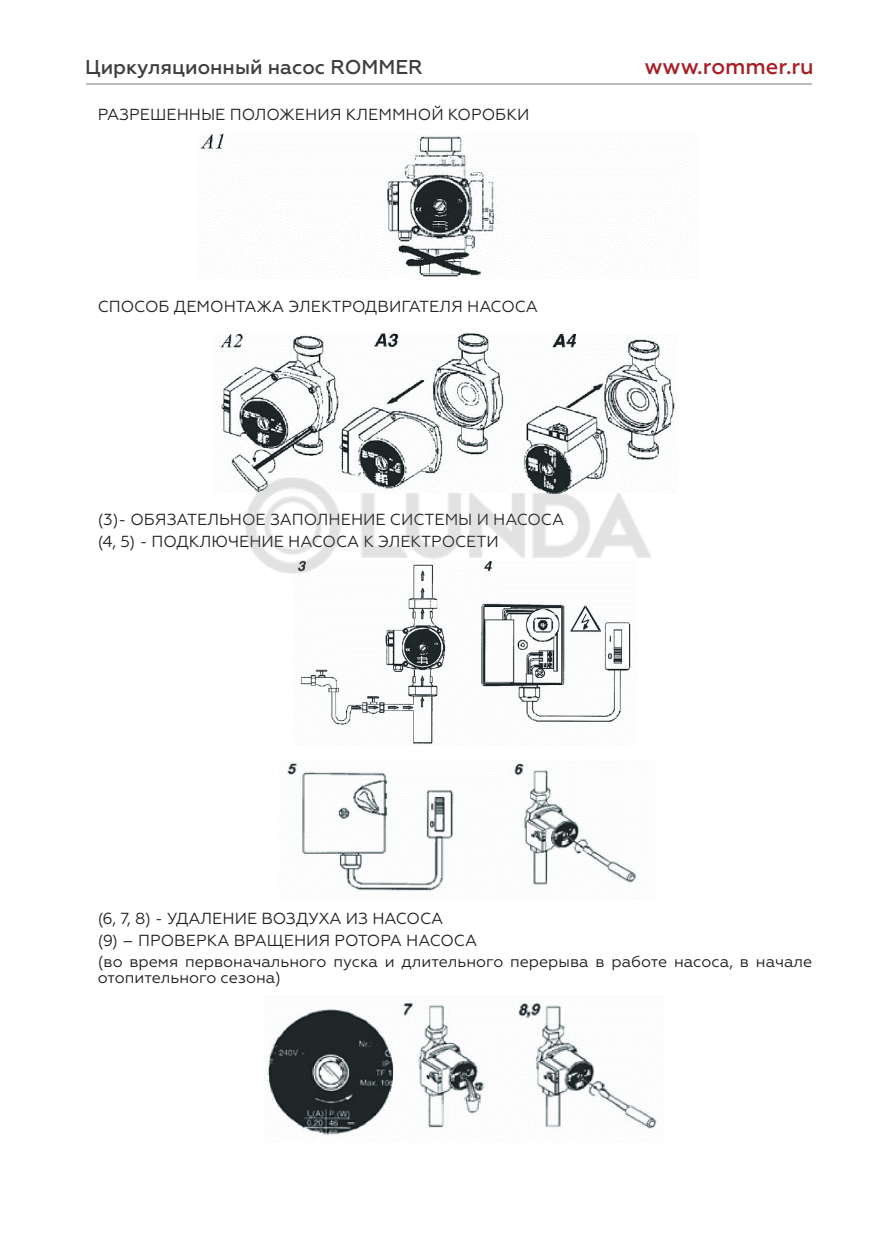
<style>
.page{position:relative;width:896px;height:1248px;background:#fff}
.page>*{position:absolute;margin:0;border:0;box-sizing:border-box;transform-origin:0 0}
.t1{font:500 22px "Geometria";color:#a71f27}
.t2{font:500 20px "Geometria";color:#3e3e3f}
.t3{font:16px/21.6px "Geometria";color:#231f20}
</style>
<div class="page">
<hr style="left:86px;top:84px;width:726px;height:1px;background:#bcbdc0">
<img style="left:199px;top:133px;width:498px;height:145px">
<img style="left:214px;top:332px;width:465px;height:161px">
<img style="left:300px;top:575px;width:331px;height:170px">
<img style="left:287px;top:763px;width:349px;height:128px">
<img style="left:263px;top:998px;width:402px;height:144px">
<img style="left:224px;top:476px;width:448px;height:99px">
<p class="t2" style="left:85px;top:55px;width:339px">Циркуляционный насос ROMMER</p>
<h1 class="t1" style="left:644px;top:53px;width:171px">www.rommer.ru</h1>
<p class="t3" style="left:98px;top:104px;width:433px">РАЗРЕШЕННЫЕ ПОЛОЖЕНИЯ КЛЕММНОЙ КОРОБКИ</p>
<p class="t3" style="left:98px;top:295px;width:442px">СПОСОБ ДЕМОНТАЖА ЭЛЕКТРОДВИГАТЕЛЯ НАСОСА</p>
<p class="t3" style="left:98px;top:508px;width:468px">(3)- ОБЯЗАТЕЛЬНОЕ ЗАПОЛНЕНИЕ СИСТЕМЫ И НАСОСА (4, 5) - ПОДКЛЮЧЕНИЕ НАСОСА К ЭЛЕКТРОСЕТИ</p>
<p class="t3" style="left:98px;top:907px;width:716px">(6, 7, 8) - УДАЛЕНИЕ ВОЗДУХА ИЗ НАСОСА<br>(9) – ПРОВЕРКА ВРАЩЕНИЯ РОТОРА НАСОСА<br>(во время первоначального пуска и длительного перерыва в работе насоса, в начале</p>
<p class="t3" style="left:98px;top:966px;width:185px">отопительного сезона)</p>
</div>
